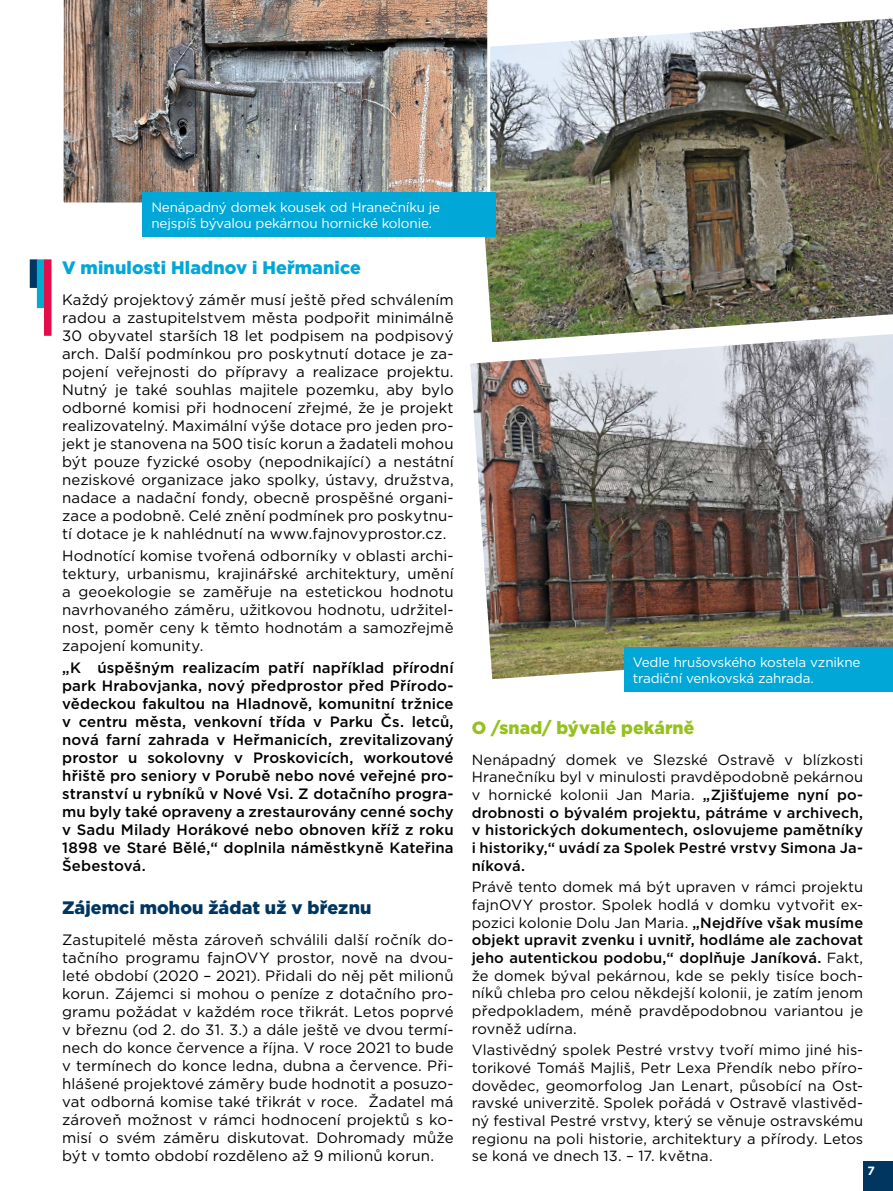
<style>
.page{position:relative;width:893px;height:1191px;background:#fff}
.page>*{position:absolute;margin:0;border:0;box-sizing:border-box;transform-origin:0 0}
.t1{font:900 18px "Gotham";letter-spacing:.01em;color:#00a7d7}
.t2{font:900 18px "Gotham";letter-spacing:.01em;color:#00365f}
.t3{font:900 17.7px "Gotham";letter-spacing:.01em;color:#95c11f}
.t4{font:15px/18px "Gotham";letter-spacing:.005em;color:#000;text-align:justify}
.t5{font:500 15px/18px "Gotham";letter-spacing:.01em;color:#000;text-align:justify}
.t6{font:14.7px/17.7px "Gotham";letter-spacing:.005em;color:#000;text-align:justify}
.t7{font:500 14.7px/17.7px "Gotham";letter-spacing:.01em;color:#000;text-align:justify}
.t8{font:13.5px/16.2px "Gotham";letter-spacing:-.01em;color:#fff}
.t9{font:700 12px "Gotham";color:#fff}
.s1{font-weight:400}
.s2{font-weight:500}
</style>
<div class="page">
<div style="left:30px;top:259px;width:7px;height:29px;background:#00365f"></div>
<div style="left:37px;top:259px;width:7px;height:49px;background:#00acd0"></div>
<div style="left:44px;top:259px;width:8px;height:77px;background:#e20e49"></div>
<img style="left:485px;top:18px;width:408px;height:316px">
<img style="left:63px;top:0;width:427px;height:205px">
<img style="left:470px;top:334px;width:423px;height:345px">
<div style="left:143px;top:193px;width:353px;height:44px;background:#00a7d7"></div>
<div style="left:624px;top:647px;width:269px;height:44px;background:#00a7d7"></div>
<div style="left:863px;top:1161px;width:30px;height:30px;background:#00365f"></div>
<p class="t8" style="left:151px;top:199px;width:290px">Nenápadný domek kousek od Hranečníku je nejspíš bývalou pekárnou hornické kolonie.</p>
<p class="t1" style="left:62px;top:255px;width:300px">V minulosti Hladnov i Heřmanice</p>
<p class="t4" style="left:62px;top:290px;width:393px">Každý projektový záměr musí ještě před schválením radou a zastupitelstvem města podpořit minimálně 30 obyvatel starších 18 let podpisem na podpisový arch. Další podmínkou pro poskytnutí dotace je za&shy;pojení veřejnosti do přípravy a realizace projektu.<br>Nutný je také souhlas majitele pozemku, aby bylo odborné komisi při hodnocení zřejmé, že je projekt realizovatelný. Maximální výše dotace pro jeden pro&shy;jekt je stanovena na 500 tisíc korun a žadateli mohou být pouze fyzické osoby (nepodnikající) a nestátní neziskové organizace jako spolky, ústavy, družstva, nadace a nadační fondy, obecně prospěšné organi&shy;zace a podobně. Celé znění podmínek pro poskytnu&shy;tí dotace je k nahlédnutí na www.fajnovyprostor.cz.</p>
<p class="t4" style="left:62px;top:546px;width:393px">Hodnotící komise tvořená odborníky v oblasti archi&shy;tektury, urbanismu, krajinářské architektury, umění a geoekologie se zaměřuje na estetickou hodnotu navrhovaného záměru, užitkovou hodnotu, udržitel&shy;nost, poměr ceny k těmto hodnotám a samozřejmě zapojení komunity.</p>
<p class="t5" style="left:62px;top:658px;width:393px">„K úspěšným realizacím patří například přírodní park Hrabovjanka, nový předprostor před Přírodo&shy;vědeckou fakultou na Hladnově, komunitní tržnice v centru města, venkovní třída v Parku Čs. letců, nová farní zahrada v Heřmanicích, zrevitalizovaný prostor u sokolovny v Proskovicích, workoutové hřiště pro seniory v Porubě nebo nové veřejné pro&shy;stranství u rybníků v Nové Vsi. Z dotačního progra&shy;mu byly také opraveny a zrestaurovány cenné sochy v Sadu Milady Horákové nebo obnoven kříž z roku 1898 ve Staré Bělé,“ doplnila náměstkyně Kateřina Šebestová.</p>
<p class="t2" style="left:62px;top:895px;width:311px">Zájemci mohou žádat už v březnu</p>
<p class="t4" style="left:62px;top:930px;width:393px">Zastupitelé města zároveň schválili další ročník do&shy;tačního programu fajnOVY prostor, nově na dvou&shy;leté období (2020 – 2021). Přidali do něj pět milionů korun. Zájemci si mohou o peníze z dotačního pro&shy;gramu požádat v každém roce třikrát. Letos poprvé v březnu (od 2. do 31. 3.) a dále ještě ve dvou termí&shy;nech do konce července a října. V roce 2021 to bude v termínech do konce ledna, dubna a července. Při&shy;hlášené projektové záměry bude hodnotit a posuzo&shy;vat odborná komise také třikrát v roce. Žadatel má zároveň možnost v rámci hodnocení projektů s ko&shy;misí o svém záměru diskutovat. Dohromady může být v tomto období rozděleno až 9 milionů korun.</p>
<p class="t8" style="left:633px;top:654px;width:229px">Vedle hrušovského kostela vznikne tradiční venkovská zahrada.</p>
<p class="t3" style="left:472px;top:716px;width:224px">O /snad/ bývalé pekárně</p>
<p class="t7" style="left:472px;top:750px;width:393px"><span class="s1">Nenápadný domek ve Slezské Ostravě v blízkosti Hranečníku byl v minulosti pravděpodobně pekárnou v hornické kolonii Jan Maria.</span> „Zjišťujeme nyní po&shy;drobnosti o bývalém projektu, pátráme v archivech, v historických dokumentech, oslovujeme pamětníky i historiky,“ uvádí za Spolek Pestré vrstvy Simona Ja&shy;níková.</p>
<p class="t6" style="left:472px;top:878px;width:393px">Právě tento domek má být upraven v rámci projektu fajnOVY prostor. Spolek hodlá v domku vytvořit ex&shy;pozici kolonie Dolu Jan Maria. <span class="s2">„Nejdříve však musíme objekt upravit zvenku i uvnitř, hodláme ale zachovat jeho autentickou podobu,“ doplňuje Janíková.</span> Fakt, že domek býval pekárnou, kde se pekly tisíce boch&shy;níků chleba pro celou někdejší kolonii, je zatím jenom předpokladem, méně pravděpodobnou variantou je rovněž udírna.</p>
<p class="t6" style="left:472px;top:1041px;width:393px">Vlastivědný spolek Pestré vrstvy tvoří mimo jiné his&shy;torikové Tomáš Majliš, Petr Lexa Přendík nebo příro&shy;dovědec, geomorfolog Jan Lenart, působící na Ost&shy;ravské univerzitě. Spolek pořádá v Ostravě vlastivěd&shy;ný festival Pestré vrstvy, který se věnuje ostravskému regionu na poli historie, architektury a přírody. Letos se koná ve dnech 13. – 17. května.</p>
<p class="t9" style="left:867px;top:1162px;width:9px">7</p>
</div>
